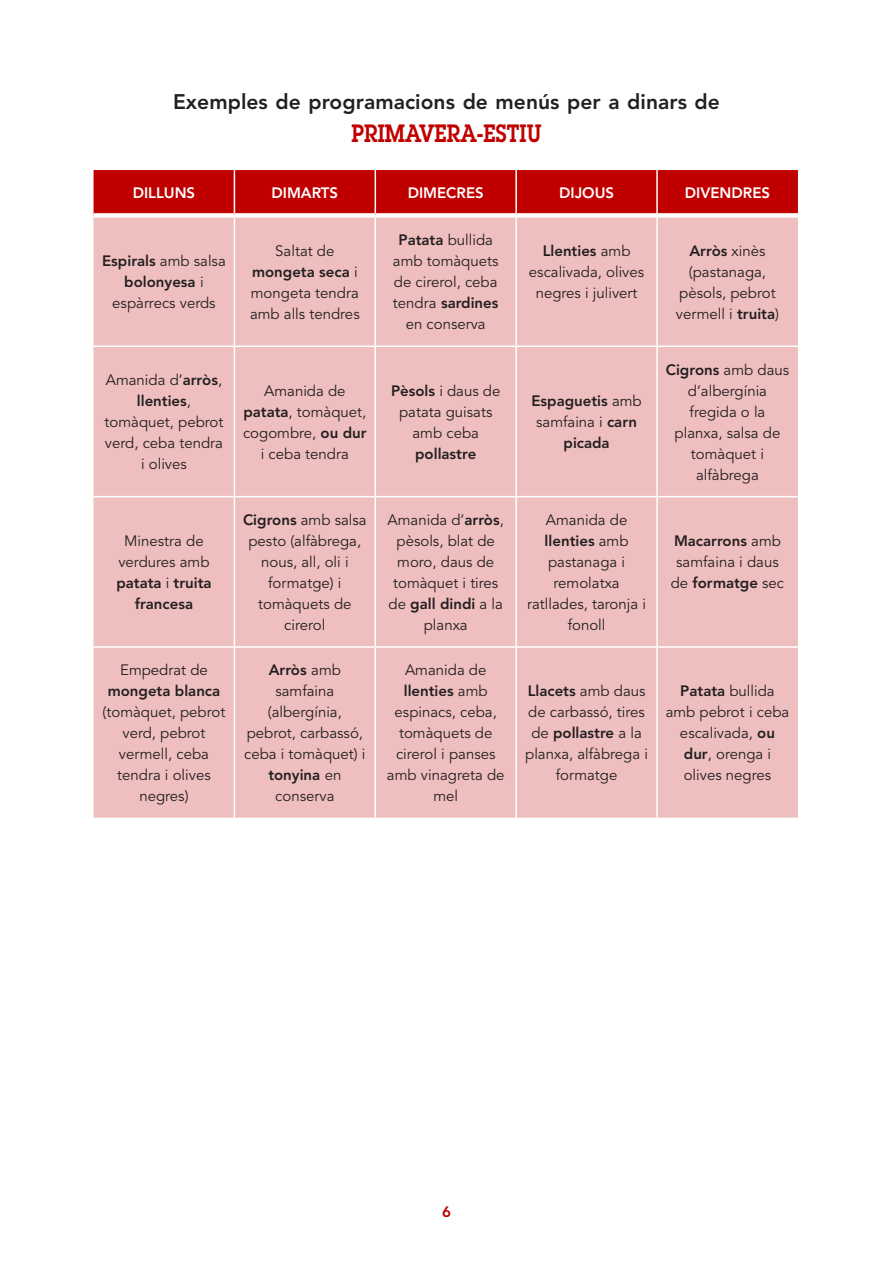
<style>
.page{position:relative;width:893px;height:1263px;background:#fff}
.page>*{position:absolute;margin:0;border:0;box-sizing:border-box;transform-origin:0 0}
.texto{font:600 24.6px "Lubalin Graph Std";letter-spacing:.005em;color:#c00000;scale:.85 1}
.texto-2{font:800 21px "Avenir LT Std";letter-spacing:.005em;color:#231f20}
.texto_tabla{font:15px/21px "Avenir LT Std";color:#231f20;text-align:center}
.texto_tabla-2{font:800 15px "Avenir LT Std";color:#fff}
.texto_tabla-3{font:800 15px/21px "Avenir LT Std";color:#231f20;text-align:center}
.t1{font:800 15px "Avenir LT Std";color:#c00000}
.s1{font-weight:800}
.s2{font-weight:400}
</style>
<div class="page">
<div style="left:94px;top:170px;width:704px;height:43px;background:#c00000"></div>
<div style="left:94px;top:218px;width:704px;height:600px;background:#efbfbf"></div>
<hr style="left:234px;top:170px;width:1px;height:43px;background:#fff">
<hr style="left:375px;top:170px;width:1px;height:43px;background:#fff">
<hr style="left:515px;top:170px;width:2px;height:43px;background:#fff">
<hr style="left:656px;top:170px;width:2px;height:43px;background:#fff">
<hr style="left:234px;top:218px;width:1px;height:127px;background:#fff">
<hr style="left:656px;top:218px;width:2px;height:127px;background:#fff">
<hr style="left:234px;top:347px;width:1px;height:149px;background:#fff">
<hr style="left:656px;top:347px;width:2px;height:149px;background:#fff">
<hr style="left:234px;top:497px;width:1px;height:149px;background:#fff">
<hr style="left:656px;top:497px;width:2px;height:149px;background:#fff">
<hr style="left:234px;top:648px;width:1px;height:170px;background:#fff">
<hr style="left:656px;top:648px;width:2px;height:170px;background:#fff">
<hr style="left:94px;top:345px;width:140px;height:2px;background:#fff">
<hr style="left:234px;top:345px;width:141px;height:2px;background:#fff">
<hr style="left:375px;top:345px;width:141px;height:2px;background:#fff">
<hr style="left:516px;top:345px;width:141px;height:2px;background:#fff">
<hr style="left:657px;top:345px;width:141px;height:2px;background:#fff">
<hr style="left:94px;top:496px;width:140px;height:1px;background:#fff">
<hr style="left:234px;top:496px;width:141px;height:1px;background:#fff">
<hr style="left:375px;top:496px;width:141px;height:1px;background:#fff">
<hr style="left:516px;top:496px;width:141px;height:1px;background:#fff">
<hr style="left:657px;top:496px;width:141px;height:1px;background:#fff">
<hr style="left:94px;top:646px;width:140px;height:2px;background:#fff">
<hr style="left:234px;top:646px;width:141px;height:2px;background:#fff">
<hr style="left:375px;top:646px;width:141px;height:2px;background:#fff">
<hr style="left:516px;top:646px;width:141px;height:2px;background:#fff">
<hr style="left:657px;top:646px;width:141px;height:2px;background:#fff">
<hr style="left:375px;top:218px;width:1px;height:127px;background:#fff">
<hr style="left:375px;top:347px;width:1px;height:149px;background:#fff">
<hr style="left:375px;top:497px;width:1px;height:149px;background:#fff">
<hr style="left:375px;top:648px;width:1px;height:170px;background:#fff">
<hr style="left:515px;top:218px;width:2px;height:127px;background:#fff">
<hr style="left:515px;top:347px;width:2px;height:149px;background:#fff">
<hr style="left:515px;top:497px;width:2px;height:149px;background:#fff">
<hr style="left:515px;top:648px;width:2px;height:170px;background:#fff">
<p class="texto-2" style="left:173px;top:90px;width:548px">Exemples de programacions de menús per a dinars de</p>
<p class="texto" style="left:352px;top:117px;width:225px">PRIMAVERA-ESTIU</p>
<p class="texto_tabla-2" style="left:133px;top:184px;width:64px">DILLUNS</p>
<p class="texto_tabla-2" style="left:272px;top:184px;width:68px">DIMARTS</p>
<p class="texto_tabla-2" style="left:408px;top:184px;width:78px">DIMECRES</p>
<p class="texto_tabla-2" style="left:559px;top:184px;width:56px">DIJOUS</p>
<p class="texto_tabla-2" style="left:685px;top:184px;width:87px">DIVENDRES</p>
<p class="texto_tabla" style="left:102px;top:251px;width:125px"><span class="s1">Espirals</span> amb salsa <span class="s1">bolonyesa</span> i espàrrecs verds</p>
<p class="texto_tabla" style="left:250px;top:240px;width:111px">Saltat de <span class="s1">mongeta seca</span> i mongeta tendra amb alls tendres</p>
<p class="texto_tabla" style="left:393px;top:230px;width:107px"><span class="s1">Patata</span> bullida amb tomàquets de cirerol, ceba tendra <span class="s1">sardines </span>en conserva</p>
<p class="texto_tabla" style="left:529px;top:240px;width:117px"><span class="s1">Llenties</span> amb escalivada, olives negres i julivert</p>
<p class="texto_tabla" style="left:676px;top:240px;width:105px"><span class="s1">Arròs</span> xinès (pastanaga, pèsols, pebrot vermell i <span class="s1">truita</span>)</p>
<p class="texto_tabla" style="left:105px;top:370px;width:120px">Amanida d’<span class="s1">arròs</span>, <span class="s1">llenties</span>, tomàquet, pebrot verd, ceba tendra i olives</p>
<p class="texto_tabla" style="left:243px;top:380px;width:125px">Amanida de <span class="s1">patata</span>, tomàquet, cogombre, <span class="s1">ou dur </span>i ceba tendra</p>
<p class="texto_tabla" style="left:391px;top:380px;width:111px"><span class="s1">Pèsols</span> i daus de patata guisats amb ceba <span class="s1">pollastre</span></p>
<p class="texto_tabla-3" style="left:531px;top:390px;width:112px">Espaguetis <span class="s2">amb samfaina i</span> carn picada</p>
<p class="texto_tabla" style="left:116px;top:531px;width:97px">Minestra de verdures amb <span class="s1">patata</span> i <span class="s1">truita francesa</span></p>
<p class="texto_tabla" style="left:243px;top:510px;width:125px"><span class="s1">Cigrons</span> amb salsa pesto (alfàbrega, nous, all, oli i formatge) i tomàquets de cirerol</p>
<p class="texto_tabla" style="left:387px;top:510px;width:118px">Amanida d’<span class="s1">arròs</span>, pèsols, blat de moro, daus de tomàquet i tires de <span class="s1">gall dindi</span> a la planxa</p>
<p class="texto_tabla" style="left:527px;top:510px;width:120px">Amanida de <span class="s1">llenties</span> amb pastanaga i remolatxa ratllades, taronja i fonoll</p>
<p class="texto_tabla" style="left:666px;top:359px;width:125px"><span class="s1">Cigrons</span> amb daus d’albergínia fregida o la planxa, salsa de tomàquet i alfàbrega</p>
<p class="texto_tabla" style="left:671px;top:531px;width:115px"><span class="s1">Macarrons</span> amb samfaina i daus de <span class="s1">formatge</span> sec</p>
<p class="texto_tabla" style="left:103px;top:660px;width:124px">Empedrat de <span class="s1">mongeta blanca </span>(tomàquet, pebrot verd, pebrot vermell, ceba tendra i olives negres)</p>
<p class="texto_tabla" style="left:244px;top:660px;width:123px"><span class="s1">Arròs</span> amb samfaina (albergínia, pebrot, carbassó, ceba i tomàquet) i <span class="s1">tonyina</span> en conserva</p>
<p class="texto_tabla" style="left:395px;top:660px;width:104px">Amanida de <span class="s1">llenties</span> amb espinacs, ceba, tomàquets de cirerol i panses</p>
<p class="texto_tabla" style="left:387px;top:765px;width:119px">amb vinagreta de mel</p>
<p class="texto_tabla" style="left:525px;top:681px;width:124px"><span class="s1">Llacets</span> amb daus de carbassó, tires de <span class="s1">pollastre</span> a la planxa, alfàbrega i formatge</p>
<p class="texto_tabla" style="left:666px;top:681px;width:125px"><span class="s1">Patata</span> bullida amb pebrot i ceba escalivada, <span class="s1">ou dur</span>, orenga i olives negres</p>
<p class="t1" style="left:442px;top:1203px;width:10px">6</p>
</div>
